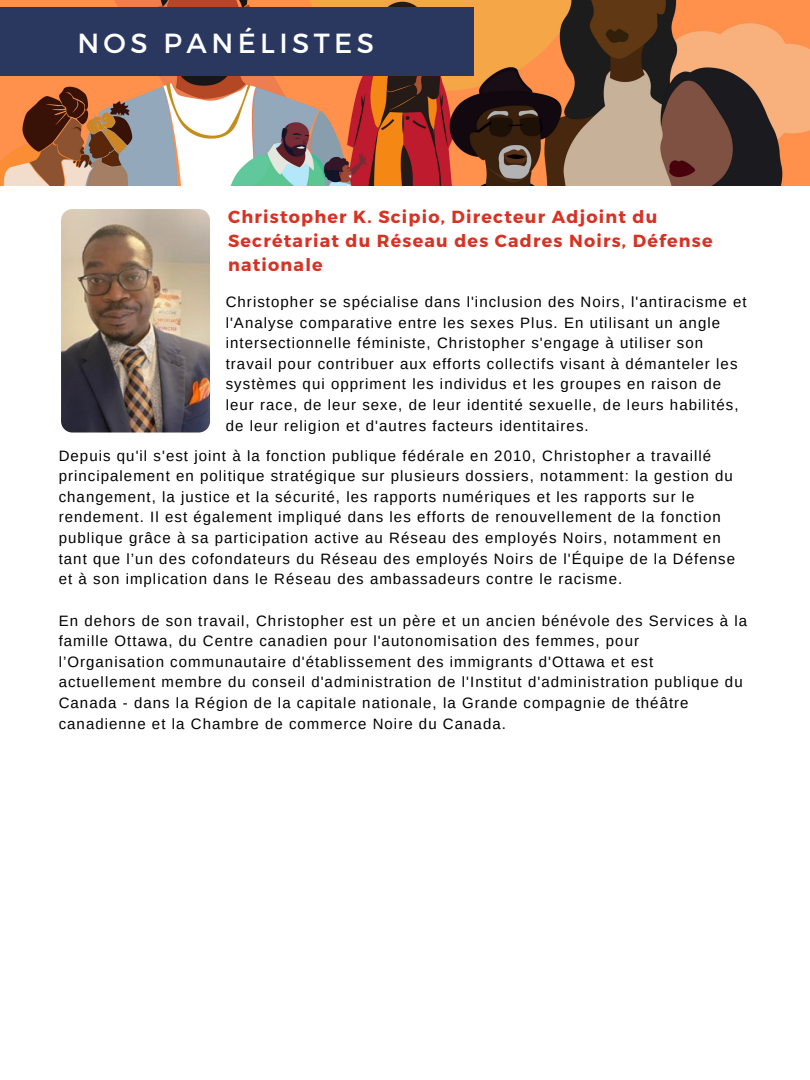
<style>
.page{position:relative;width:810px;height:1080px;background:#fff}
.page>*{position:absolute;margin:0;border:0;box-sizing:border-box;transform-origin:0 0}
.t1{font:27.62px "Montserrat";letter-spacing:.16em;color:#fff}
.t2{font:700 17.5px/24.4px "Montserrat";letter-spacing:.07em;color:#d83322}
.t3{font:15px/20.6px "Arimo";letter-spacing:.07em;color:#000}
</style>
<div class="page">
<img style="left:61px;top:209px;width:149px;height:224px;border-radius:11px">
<img style="left:0;top:0;width:810px;height:185px">
<div style="left:0;top:8px;width:474px;height:67px;background:#2a3860"></div>
<h1 class="t1" style="left:77px;top:25px;width:298px">NOS PANÉLISTES</h1>
<p class="t2" style="left:228px;top:203px;width:486px">Christopher K. Scipio, Directeur Adjoint du<br>Secrétariat du Réseau des Cadres Noirs, Défense nationale</p>
<p class="t3" style="left:226px;top:291px;width:522px">Christopher se spécialise dans l'inclusion des Noirs, l'antiracisme et l'Analyse comparative entre les sexes Plus. En utilisant un angle intersectionnelle féministe, Christopher s'engage à utiliser son travail pour contribuer aux efforts collectifs visant à démanteler les systèmes qui oppriment les individus et les groupes en raison de leur race, de leur sexe, de leur identité sexuelle, de leurs habilités, de leur religion et d'autres facteurs identitaires.</p>
<p class="t3" style="left:59px;top:445px;width:678px">Depuis qu'il s'est joint à la fonction publique fédérale en 2010, Christopher a travaillé principalement en politique stratégique sur plusieurs dossiers, notamment: la gestion du changement, la justice et la sécurité, les rapports numériques et les rapports sur le rendement. Il est également impliqué dans les efforts de renouvellement de la fonction publique grâce à sa participation active au Réseau des employés Noirs, notamment en tant que l’un des cofondateurs du Réseau des employés Noirs de l'Équipe de la Défense et à son implication dans le Réseau des ambassadeurs contre le racisme.</p>
<p class="t3" style="left:59px;top:610px;width:690px">En dehors de son travail, Christopher est un père et un ancien bénévole des Services à la famille Ottawa, du Centre canadien pour l'autonomisation des femmes, pour l’Organisation communautaire d'établissement des immigrants d'Ottawa et est actuellement membre du conseil d'administration de l'Institut d'administration publique du Canada - dans la Région de la capitale nationale, la Grande compagnie de théâtre canadienne et la Chambre de commerce Noire du Canada.</p>
</div>
